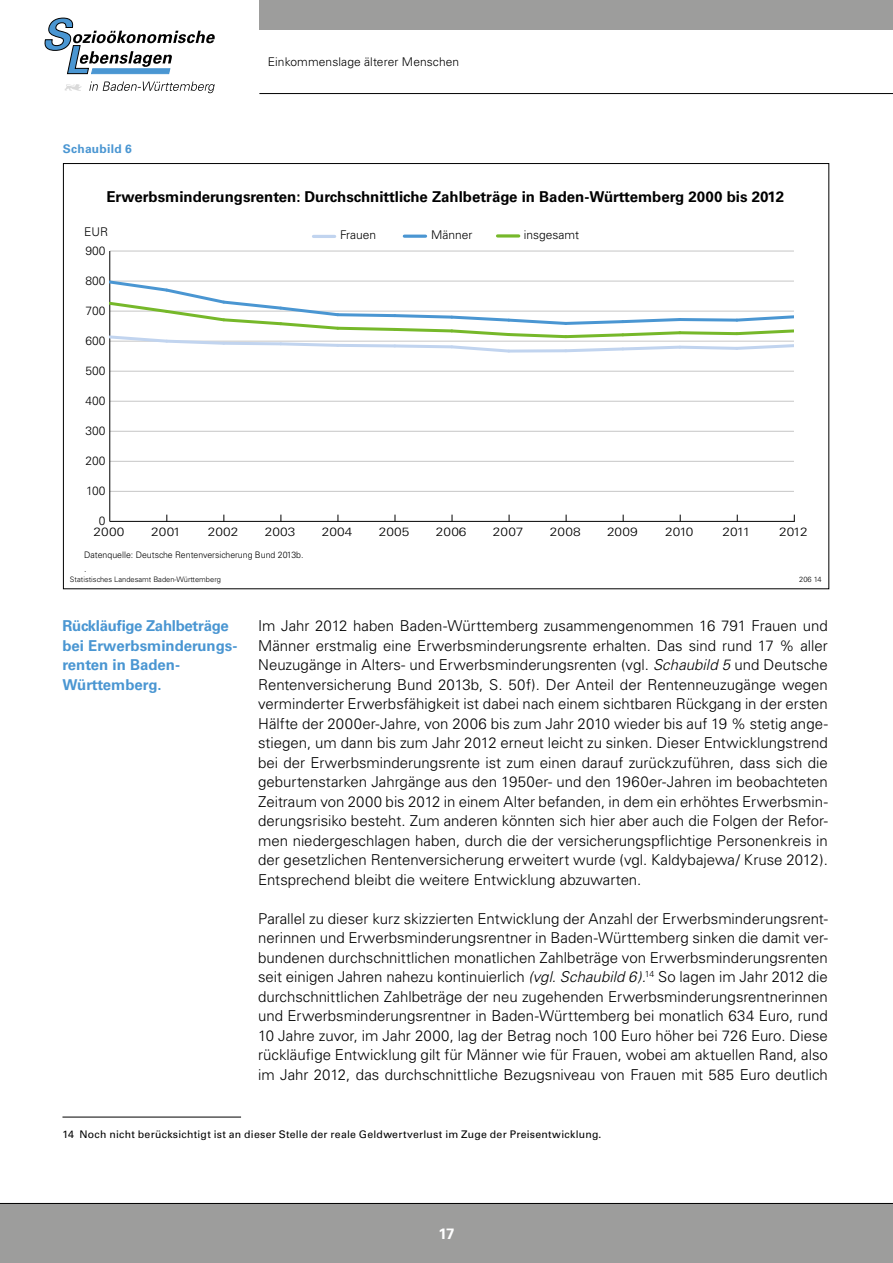
<style>
.page{position:relative;width:893px;height:1263px;background:#fff}
.page>*{position:absolute;margin:0;border:0;box-sizing:border-box;transform-origin:0 0}
.t1{font:300 15px/19.5px "Univers";color:#000;text-align:justify}
.t2{font:700 15px "Univers";color:#000}
.t3{font:700 15px/19.5px "Univers";color:#4a96d2}
.t4{font:700 15px "Univers";color:#fff}
.t5{font:300 12px "Univers";color:#000}
.t6{font:300 12px "Univers";color:#000;scale:1.14 1}
.t7{font:700 12px "Univers";letter-spacing:.02em;color:#4a96d2}
.t8{font:10.5px "Univers";letter-spacing:.025em;color:#000}
.t9{font:300 9px/13.8px "Univers";color:#000}
.t10{font:300 7.5px "Univers";color:#000}
.s1{font-style:italic}
</style>
<div class="page">
<div style="left:259px;top:0;width:634px;height:30px;background:#9d9d9c"></div>
<div style="left:0;top:1203px;width:893px;height:60px;background:#9d9d9c"></div>
<hr style="left:259px;top:93px;width:634px;height:1px;background:#000">
<hr style="left:0;top:1203px;width:893px;height:1px;background:#000">
<svg style="left:89px;top:82px;width:126px;height:11px"></svg>
<svg style="left:65px;top:84px;width:17px;height:7px"></svg>
<svg style="left:44px;top:17px;width:171px;height:58px"></svg>
<hr style="left:62px;top:1117px;width:179px;height:1px;background:#000">
<hr style="left:404px;top:235px;width:22px;height:3px;background:#4a96d2">
<hr style="left:313px;top:235px;width:22px;height:3px;background:#c1d4ef">
<svg style="left:497px;top:234px;width:22px;height:4px"></svg>
<hr style="left:110px;top:521px;width:685px;height:1px;background:#000">
<hr style="left:110px;top:491px;width:684px;height:1px;background:#c6c6c6">
<hr style="left:110px;top:461px;width:684px;height:1px;background:#c6c6c6">
<hr style="left:110px;top:431px;width:684px;height:1px;background:#c6c6c6">
<hr style="left:110px;top:401px;width:684px;height:1px;background:#c6c6c6">
<hr style="left:110px;top:371px;width:684px;height:1px;background:#c6c6c6">
<hr style="left:110px;top:341px;width:684px;height:1px;background:#c6c6c6">
<hr style="left:110px;top:311px;width:684px;height:1px;background:#c6c6c6">
<hr style="left:110px;top:281px;width:684px;height:1px;background:#c6c6c6">
<hr style="left:110px;top:251px;width:684px;height:1px;background:#c6c6c6">
<hr style="left:109px;top:251px;width:1px;height:270px;background:#000">
<svg style="left:110px;top:279px;width:683px;height:75px"></svg>
<p class="t7" style="left:63px;top:141px;width:70px">Schaubild 6</p>
<p class="t5" style="left:268px;top:55px;width:193px">Einkommenslage älterer Menschen</p>
<p class="t2" style="left:106px;top:188px;width:679px">Erwerbsminderungsrenten: Durchschnittliche Zahlbeträge in Baden-Württemberg 2000 bis 2012</p>
<p class="t5" style="left:84px;top:224px;width:25px">EUR</p>
<p class="t5" style="left:85px;top:243px;width:22px">900</p>
<p class="t5" style="left:85px;top:273px;width:22px">800</p>
<p class="t5" style="left:85px;top:303px;width:22px">700</p>
<p class="t5" style="left:85px;top:333px;width:22px">600</p>
<p class="t5" style="left:85px;top:363px;width:22px">500</p>
<p class="t5" style="left:85px;top:393px;width:22px">400</p>
<p class="t5" style="left:85px;top:423px;width:22px">300</p>
<p class="t5" style="left:85px;top:453px;width:22px">200</p>
<p class="t5" style="left:86px;top:483px;width:21px">100</p>
<p class="t5" style="left:99px;top:513px;width:8px">0</p>
<p class="t5" style="left:340px;top:228px;width:38px">Frauen</p>
<p class="t5" style="left:431px;top:227px;width:43px">Männer</p>
<p class="t5" style="left:524px;top:228px;width:57px">insgesamt</p>
<p class="t6" style="left:94px;top:524px;width:29px">2000</p>
<p class="t6" style="left:151px;top:524px;width:27px">2001</p>
<p class="t6" style="left:208px;top:524px;width:28px">2002</p>
<p class="t6" style="left:265px;top:524px;width:28px">2003</p>
<p class="t6" style="left:322px;top:524px;width:28px">2004</p>
<p class="t6" style="left:379px;top:524px;width:28px">2005</p>
<p class="t6" style="left:436px;top:524px;width:28px">2006</p>
<p class="t6" style="left:493px;top:524px;width:28px">2007</p>
<p class="t6" style="left:550px;top:524px;width:28px">2008</p>
<p class="t6" style="left:607px;top:524px;width:28px">2009</p>
<p class="t6" style="left:665px;top:524px;width:26px">2010</p>
<p class="t6" style="left:722px;top:524px;width:26px">2011</p>
<p class="t6" style="left:779px;top:524px;width:27px">2012</p>
<p class="t9" style="left:84px;top:548px;width:221px">Datenquelle: Deutsche Rentenversicherung Bund 2013b. .</p>
<p class="t10" style="left:70px;top:575px;width:153px">Statistisches Landesamt Baden-Württemberg</p>
<p class="t10" style="left:799px;top:575px;width:24px">206 14</p>
<p class="t3" style="left:62px;top:616px;width:175px">Rückläufige Zahlbeträge bei Erwerbsminderungs&shy;renten in Baden-<br>Württemberg.</p>
<p class="t1" style="left:258px;top:616px;width:571px">Im Jahr 2012 haben Baden-Württemberg zusammengenommen 16 791 Frauen und Männer erstmalig eine Erwerbsminderungsrente erhalten. Das sind rund 17 % aller Neuzugänge in Alters- und Erwerbsminderungsrenten (vgl. <span class="s1">Schaubild 5</span> und Deutsche Rentenversicherung Bund 2013b, S. 50f). Der Anteil der Rentenneuzugänge wegen verminderter Erwerbsfähigkeit ist dabei nach einem sichtbaren Rückgang in der ersten Hälfte der 2000er-Jahre, von 2006 bis zum Jahr 2010 wieder bis auf 19 % stetig ange&shy;stiegen, um dann bis zum Jahr 2012 erneut leicht zu sinken. Dieser Entwicklungstrend bei der Erwerbsminderungsrente ist zum einen darauf zurückzuführen, dass sich die geburtenstarken Jahrgänge aus den 1950er- und den 1960er-Jahren im beobachteten Zeitraum von 2000 bis 2012 in einem Alter befanden, in dem ein erhöhtes Erwerbsmin&shy;derungsrisiko besteht. Zum anderen könnten sich hier aber auch die Folgen der Refor&shy;men niedergeschlagen haben, durch die der versicherungspflichtige Personenkreis in der gesetzlichen Rentenversicherung erweitert wurde (vgl. Kaldybajewa/ Kruse 2012).<br>Entsprechend bleibt die weitere Entwicklung abzuwarten.</p>
<p class="t1" style="left:258px;top:908px;width:571px">Parallel zu dieser kurz skizzierten Entwicklung der Anzahl der Erwerbsminderungsrent&shy;nerinnen und Erwerbsminderungsrentner in Baden-Württemberg sinken die damit ver&shy;bundenen durchschnittlichen monatlichen Zahlbeträge von Erwerbsminderungsrenten seit einigen Jahren nahezu kontinuierlich <span class="s1">(vgl. Schaubild 6).</span><sup>14</sup> So lagen im Jahr 2012 die durchschnittlichen Zahlbeträge der neu zugehenden Erwerbsminderungsrentnerinnen und Erwerbsminderungsrentner in Baden-Württemberg bei monatlich 634 Euro, rund 10 Jahre zuvor, im Jahr 2000, lag der Betrag noch 100 Euro höher bei 726 Euro. Diese rückläufige Entwicklung gilt für Männer wie für Frauen, wobei am aktuellen Rand, also im Jahr 2012, das durchschnittliche Bezugsniveau von Frauen mit 585 Euro deutlich</p>
<p class="t8" style="left:62px;top:1128px;width:541px">14 Noch nicht berücksichtigt ist an dieser Stelle der reale Geldwertverlust im Zuge der Preisentwicklung.</p>
<p class="t4" style="left:438px;top:1225px;width:18px">17</p>
</div>
